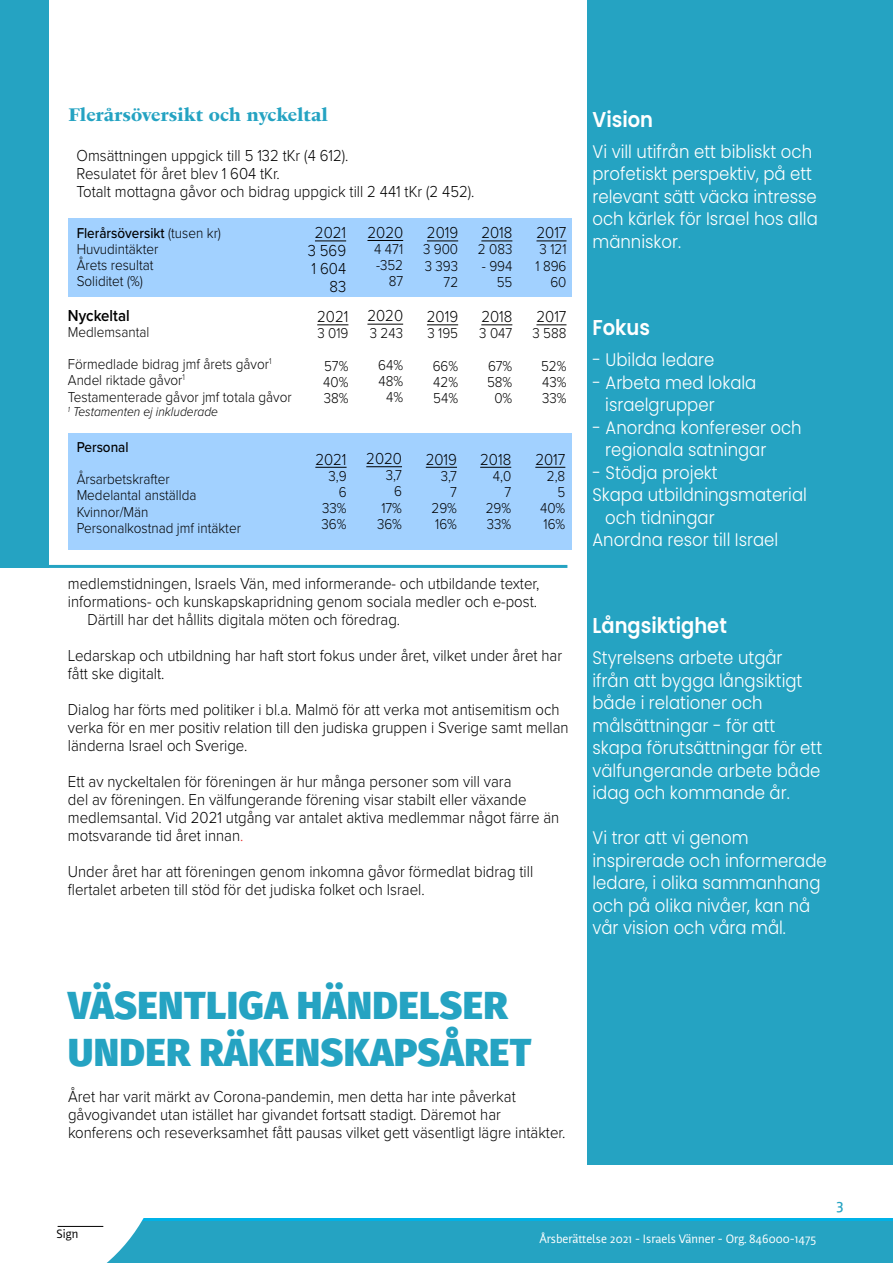
<style>
.page{position:relative;width:893px;height:1263px;background:#fff}
.page>*{position:absolute;margin:0;border:0;box-sizing:border-box;transform-origin:0 0}
.t1{font:800 39px/46.8px "Fira Sans";letter-spacing:.01em;color:#25a3c2}
.t2{font:600 21.45px "Poppins";color:#fff;scale:.91 1}
.t3{font:300 18.15px/22.5px "Poppins";color:#fff;scale:.91 1}
.t4{font:800 18px "PS Fournier Std";color:#25a3c2}
.t5{font:300 16.5px/18px "Proxima Nova";color:#000;scale:.91 1}
.t6{font:600 16.5px "Proxima Nova";color:#000;scale:.91 1}
.t7{font:500 15px "Nuvo Pro";color:#25a3c2}
.t8{font:300 14.85px/16.2px "Proxima Nova";color:#000;text-align:right;scale:.91 1}
.t9{font:500 14.85px "Proxima Nova";color:#000;scale:.91 1}
.t10{font:italic 300 13.2px "Proxima Nova";color:#000;scale:.91 1}
.t11{font:12px "Nuvo Pro";color:#fff}
.t12{font:12px "Nuvo Pro";color:#000}
.s1{font-weight:500}
.s2{color:#e62d2b}
</style>
<div class="page">
<div style="left:587px;top:0;width:306px;height:1164px;background:#25a3c2"></div>
<svg style="left:165px;top:1218px;width:728px;height:4px;background:#09aedd"></svg>
<div style="left:0;top:1222px;width:893px;height:41px;background:#25a3c2"></div>
<svg style="left:0;top:1218px;width:165px;height:45px;fill:#fff"></svg>
<hr style="left:58px;top:1226px;width:45px;height:1px;background:#000">
<div style="left:68px;top:218px;width:503px;height:79px;background:#a2d1ff"></div>
<div style="left:68px;top:433px;width:503px;height:117px;background:#a2d1ff"></div>
<hr style="left:49px;top:565px;width:518px;height:3px;background:#25a3c2">
<div style="left:0;top:0;width:49px;height:568px;background:#25a3c2"></div>
<hr style="left:367px;top:240px;width:36px;height:1px;background:#000">
<hr style="left:427px;top:241px;width:31px;height:1px;background:#000">
<hr style="left:481px;top:241px;width:31px;height:1px;background:#000">
<hr style="left:536px;top:241px;width:30px;height:1px;background:#000">
<hr style="left:315px;top:241px;width:31px;height:1px;background:#000">
<hr style="left:366px;top:466px;width:36px;height:1px;background:#000">
<hr style="left:426px;top:467px;width:31px;height:1px;background:#000">
<hr style="left:480px;top:467px;width:31px;height:1px;background:#000">
<hr style="left:535px;top:467px;width:30px;height:1px;background:#000">
<hr style="left:315px;top:467px;width:32px;height:1px;background:#000">
<hr style="left:367px;top:324px;width:36px;height:1px;background:#000">
<hr style="left:427px;top:324px;width:31px;height:1px;background:#000">
<hr style="left:481px;top:324px;width:31px;height:1px;background:#000">
<hr style="left:536px;top:324px;width:30px;height:1px;background:#000">
<hr style="left:317px;top:324px;width:31px;height:1px;background:#000">
<p class="t4" style="left:68px;top:104px;width:261px">Flerårsöversikt och nyckeltal</p>
<p class="t5" style="left:77px;top:145px;width:439px">Omsättningen uppgick till 5 132 tKr (4 612).<br>Resulatet för året blev 1 604 tKr.<br>Totalt mottagna gåvor och bidrag uppgick till 2 441 tKr (2 452).</p>
<p class="t8" style="left:77px;top:224px;width:160px;text-align:left"><span class="s1">Flerårsöversikt</span> (tusen kr)<br>Huvudintäkter<br>Årets resultat<br>Soliditet (%)</p>
<p class="t6" style="left:68px;top:303px;width:69px">Nyckeltal</p>
<p class="t8" style="left:68px;top:315px;width:225px;line-height:32.4px;text-align:left">Medlemsantal<br>Förmedlade bidrag jmf årets gåvor<sup>1</sup></p>
<p class="t8" style="left:68px;top:371px;width:247px;text-align:left">Andel riktade gåvor<sup>1<br></sup>Testamenterade gåvor jmf totala gåvor</p>
<p class="t10" style="left:68px;top:402px;width:166px"><sup>1</sup> Testamenten ej inkluderade</p>
<p class="t9" style="left:77px;top:436px;width:59px">Personal</p>
<p class="t8" style="left:77px;top:470px;width:182px;text-align:left">Årsarbetskrafter<br>Medelantal anställda<br>Kvinnor/Män<br>Personalkostnad jmf intäkter</p>
<p class="t5" style="left:308px;top:223px;width:44px;text-align:right">2021<br>3 569<br>1 604<br>83</p>
<p class="t5" style="left:317px;top:307px;width:36px">2021</p>
<p class="t8" style="left:317px;top:316px;width:36px;line-height:32.4px;text-align:center">3 019<br>57%</p>
<p class="t8" style="left:323px;top:373px;width:29px;text-align:left">40%<br>38%</p>
<p class="t5" style="left:315px;top:449px;width:36px">2021</p>
<p class="t8" style="left:322px;top:467px;width:29px">3,9<br>6<br>33%<br>36%</p>
<p class="t5" style="left:367px;top:222px;width:41px">2020</p>
<p class="t8" style="left:374px;top:240px;width:33px">4 471 -352<br>87</p>
<p class="t5" style="left:367px;top:306px;width:41px">2020</p>
<p class="t8" style="left:370px;top:316px;width:38px;line-height:32.4px;text-align:center">3 243<br>64%</p>
<p class="t8" style="left:378px;top:372px;width:29px;text-align:center">48%<br>4%</p>
<p class="t5" style="left:366px;top:449px;width:41px">2020</p>
<p class="t8" style="left:377px;top:466px;width:29px">3,7<br>6<br>17%<br>36%</p>
<p class="t5" style="left:427px;top:223px;width:36px">2019</p>
<p class="t8" style="left:423px;top:241px;width:40px">3 900<br>3 393<br>72</p>
<p class="t5" style="left:427px;top:307px;width:36px">2019</p>
<p class="t8" style="left:427px;top:316px;width:35px;line-height:32.4px;text-align:center">3 195<br>66%</p>
<p class="t8" style="left:433px;top:373px;width:29px;text-align:left">42%<br>54%</p>
<p class="t5" style="left:426px;top:449px;width:36px">2019</p>
<p class="t8" style="left:432px;top:467px;width:29px">3,7<br>7<br>29%<br>16%</p>
<p class="t5" style="left:481px;top:223px;width:36px">2018</p>
<p class="t8" style="left:478px;top:241px;width:40px">2 083</p>
<p class="t8" style="left:482px;top:257px;width:35px">- 994<br>55</p>
<p class="t5" style="left:481px;top:307px;width:36px">2018</p>
<p class="t8" style="left:479px;top:316px;width:38px;line-height:32.4px;text-align:center">3 047<br>67%</p>
<p class="t8" style="left:487px;top:373px;width:29px;text-align:center">58%<br>0%</p>
<p class="t5" style="left:480px;top:449px;width:36px">2018</p>
<p class="t8" style="left:486px;top:467px;width:29px">4,0<br>7<br>29%<br>33%</p>
<p class="t5" style="left:536px;top:223px;width:34px">2017</p>
<p class="t8" style="left:535px;top:241px;width:36px">3 121<br>1 896<br>60</p>
<p class="t5" style="left:536px;top:307px;width:34px">2017</p>
<p class="t8" style="left:532px;top:316px;width:39px;line-height:32.4px;text-align:center">3 588<br>52%</p>
<p class="t8" style="left:542px;top:373px;width:28px;text-align:left">43%<br>33%</p>
<p class="t5" style="left:535px;top:449px;width:34px">2017</p>
<p class="t8" style="left:540px;top:467px;width:29px">2,8<br>5<br>40%<br>16%</p>
<p class="t5" style="left:68px;top:573px;width:520px">medlemstidningen, Israels Vän, med informerande- och utbildande texter,</p>
<p class="t5" style="left:68px;top:591px;width:517px">informations- och kunskapskapridning genom sociala medler och e-post.</p>
<p class="t5" style="left:87px;top:609px;width:345px">Därtill har det hållits digitala möten och föredrag.</p>
<p class="t5" style="left:68px;top:645px;width:545px">Ledarskap och utbildning har haft stort fokus under året, vilket under året har fått ske digitalt.</p>
<p class="t5" style="left:68px;top:699px;width:552px">Dialog har förts med politiker i bl.a. Malmö för att verka mot antisemitism och verka för en mer positiv relation till den judiska gruppen i Sverige samt mellan länderna Israel och Sverige.</p>
<p class="t5" style="left:68px;top:771px;width:542px">Ett av nyckeltalen för föreningen är hur många personer som vill vara<br>del av föreningen. En välfungerande förening visar stabilt eller växande medlemsantal. Vid 2021 utgång var antalet aktiva medlemmar något färre än motsvarande tid året innan<span class="s2">.</span></p>
<p class="t5" style="left:68px;top:861px;width:513px">Under året har att föreningen genom inkomna gåvor förmedlat bidrag till flertalet arbeten till stöd för det judiska folket och Israel.</p>
<h1 class="t1" style="left:68px;top:979px;width:465px">VÄSENTLIGA HÄNDELSER<br>UNDER RÄKENSKAPSÅRET</h1>
<p class="t5" style="left:68px;top:1086px;width:548px">Året har varit märkt av Corona-pandemin, men detta har inte påverkat gåvogivandet utan istället har givandet fortsatt stadigt. Däremot har konferens och reseverksamhet fått pausas vilket gett väsentligt lägre intäkter.</p>
<h2 class="t2" style="left:592px;top:107px;width:68px">Vision</h2>
<p class="t3" style="left:592px;top:140px;width:249px">Vi vill utifrån ett bibliskt och profetiskt perspektiv, på ett relevant sätt väcka intresse och kärlek för Israel hos alla människor.</p>
<h2 class="t2" style="left:592px;top:315px;width:65px">Fokus</h2>
<p class="t3" style="left:592px;top:348px;width:136px">- Ubilda ledare</p>
<p class="t3" style="left:605px;top:371px;width:168px;text-indent:-13px">- Arbeta med lokala israelgrupper</p>
<p class="t3" style="left:605px;top:416px;width:217px;text-indent:-13px">- Anordna konfereser och regionala satningar</p>
<p class="t3" style="left:592px;top:461px;width:139px">- Stödja projekt</p>
<p class="t3" style="left:592px;top:484px;width:237px">Skapa utbildningsmaterial</p>
<p class="t3" style="left:605px;top:506px;width:122px">och tidningar</p>
<p class="t3" style="left:592px;top:529px;width:206px">Anordna resor till Israel</p>
<h2 class="t2" style="left:592px;top:613px;width:149px">Långsiktighet</h2>
<p class="t3" style="left:592px;top:647px;width:254px">Styrelsens arbete utgår ifrån att bygga långsiktigt både i relationer och målsättningar - för att skapa förutsättningar för ett välfungerande arbete både idag och kommande år.</p>
<p class="t3" style="left:592px;top:827px;width:259px">Vi tror att vi genom inspirerade och informerade ledare, i olika sammanhang och på olika nivåer, kan nå vår vision och våra mål.</p>
<p class="t12" style="left:56px;top:1226px;width:23px">Sign</p>
<p class="t11" style="left:539px;top:1231px;width:278px">Årsberättelse 2021 - Israels Vänner - Org. 846000-1475</p>
<p class="t7" style="left:837px;top:1196px;width:9px">3</p>
</div>
